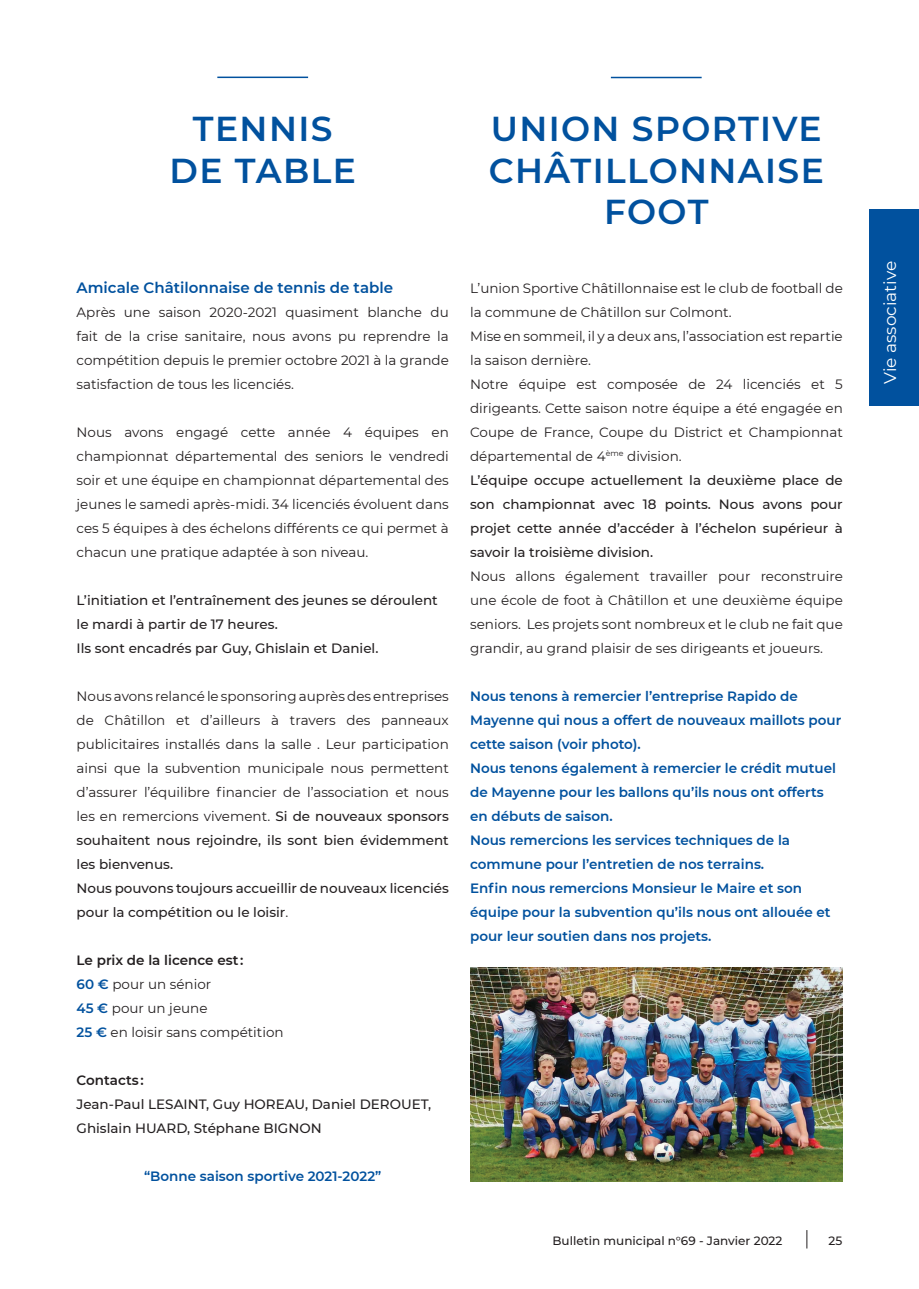
<style>
.page{position:relative;width:919px;height:1289px;background:#fff}
.page>*{position:absolute;margin:0;border:0;box-sizing:border-box;transform-origin:0 0}
.sous_titre{font:600 34.5px/41.4px "Montserrat";letter-spacing:.04em;color:#01519e;text-align:center}
.Texte{font:16.95px "Montserrat";color:#fff}
.Texte-2{font:600 15px "Montserrat";color:#01519e}
.Texte-3{font:13.5px/24px "Montserrat";color:#231f20;text-align:justify}
.Texte-4{font:600 13.5px/24px "Montserrat";color:#01519e}
.Texte-5{font:500 13.5px/24px "Montserrat";color:#231f20}
.Texte-6{font:600 13.5px "Montserrat";color:#231f20}
.t1{font:500 12px "Montserrat";color:#231f20}
.s1{font-weight:500}
.s2{font-weight:400}
.s3{font-weight:600;color:#01519e}
</style>
<div class="page">
<svg style="left:806px;top:1230px;width:1px;height:18px"></svg>
<hr style="left:217px;top:77px;width:91px;height:1px;background:#01519e">
<hr style="left:611px;top:77px;width:90px;height:1px;background:#01519e">
<img style="left:470px;top:967px;width:372px;height:214px">
<div style="left:869px;top:209px;width:49px;height:197px;background:#01519e"></div>
<p class="sous_titre" style="left:169px;top:107px;width:188px">TENNIS<br>DE TABLE</p>
<p class="sous_titre" style="left:488px;top:107px;width:336px">UNION SPORTIVE<br>CHÂTILLONNAISE<br>FOOT</p>
<p class="Texte-2" style="left:77px;top:277px;width:318px">Amicale Châtilonnaise de tennis de table</p>
<p class="Texte-3" style="left:77px;top:299px;width:374px">Après une saison 2020-2021 quasiment blanche du fait de la crise sanitaire, nous avons pu reprendre la compétition depuis le premier octobre 2021 à la grande satisfaction de tous les licenciés.</p>
<p class="Texte-3" style="left:77px;top:419px;width:374px">Nous avons engagé cette année 4 équipes en championnat départemental des seniors le vendredi soir et une équipe en championnat départemental des jeunes le samedi après-midi. 34 licenciés évoluent dans ces 5 équipes à des échelons différents ce qui permet à chacun une pratique adaptée à son niveau.</p>
<p class="Texte-5" style="left:77px;top:587px;width:363px">L’initiation et l’entraînement des jeunes se déroulent le mardi à partir de 17 heures.<br>Ils sont encadrés par Guy, Ghislain et Daniel.</p>
<p class="Texte-3" style="left:77px;top:683px;width:374px">Nous avons relancé le sponsoring auprès des entreprises de Châtillon et d’ailleurs à travers des panneaux publicitaires installés dans la salle . Leur participation ainsi que la subvention municipale nous permettent d’assurer l’équilibre financier de l’association et nous les en remercions vivement. <span class="s1">Si de nouveaux sponsors souhaitent nous rejoindre, ils sont bien évidemment les bienvenus.</span></p>
<p class="Texte-5" style="left:77px;top:875px;width:374px">Nous pouvons toujours accueillir de nouveaux licenciés pour la compétition ou le loisir<span class="s2">.</span></p>
<p class="Texte-6" style="left:77px;top:950px;width:168px">Le prix de la licence est :</p>
<p class="Texte-3" style="left:77px;top:971px;width:136px"><span class="s3">60 €</span> pour un sénior</p>
<p class="Texte-3" style="left:77px;top:995px;width:132px"><span class="s3">45 €</span> pour un jeune</p>
<p class="Texte-3" style="left:77px;top:1019px;width:208px"><span class="s3">25 €</span> en loisir sans compétition</p>
<p class="Texte-6" style="left:77px;top:1070px;width:69px">Contacts :</p>
<p class="Texte-5" style="left:77px;top:1091px;width:356px">Jean-Paul LESAINT, Guy HOREAU, Daniel DEROUET,<br>Ghislain HUARD, Stéphane BIGNON</p>
<p class="Texte-4" style="left:144px;top:1163px;width:239px">“Bonne saison sportive 2021-2022”</p>
<p class="Texte-3" style="left:470px;top:275px;width:374px">L’union Sportive Châtillonnaise est le club de football de la commune de Châtillon sur Colmont.</p>
<p class="Texte-3" style="left:470px;top:323px;width:374px">Mise en sommeil, il y a deux ans, l’association est repartie la saison dernière.</p>
<p class="Texte-3" style="left:470px;top:371px;width:374px">Notre équipe est composée de 24 licenciés et 5 dirigeants. Cette saison notre équipe a été engagée en Coupe de France, Coupe du District et Championnat départemental de 4<sup>ème</sup> division.</p>
<p class="Texte-5" style="left:470px;top:467px;width:374px;text-align:justify">L’équipe occupe actuellement la deuxième place de son championnat avec 18 points. Nous avons pour projet cette année d’accéder à l’échelon supérieur à savoir la troisième division.</p>
<p class="Texte-3" style="left:470px;top:563px;width:374px">Nous allons également travailler pour reconstruire une école de foot à Châtillon et une deuxième équipe seniors. Les projets sont nombreux et le club ne fait que grandir, au grand plaisir de ses dirigeants et joueurs.</p>
<p class="Texte-4" style="left:470px;top:683px;width:373px">Nous tenons à remercier l’entreprise Rapido de<br>Mayenne qui nous a offert de nouveaux maillots pour cette saison (voir photo).</p>
<p class="Texte-4" style="left:470px;top:755px;width:367px">Nous tenons également à remercier le crédit mutuel de Mayenne pour les ballons qu’ils nous ont offerts en débuts de saison.</p>
<p class="Texte-4" style="left:470px;top:827px;width:321px">Nous remercions les services techniques de la commune pour l’entretien de nos terrains.</p>
<p class="Texte-4" style="left:470px;top:875px;width:362px">Enfin nous remercions Monsieur le Maire et son équipe pour la subvention qu’ils nous ont allouée et pour leur soutien dans nos projets.</p>
<p class="t1" style="left:552px;top:1232px;width:231px">Bulletin municipal n°69 - Janvier 2022</p>
<p class="t1" style="left:828px;top:1232px;width:15px">25</p>
<p class="Texte" style="left:878px;top:384px;width:124px;rotate:-90deg">Vie associative</p>
</div>
